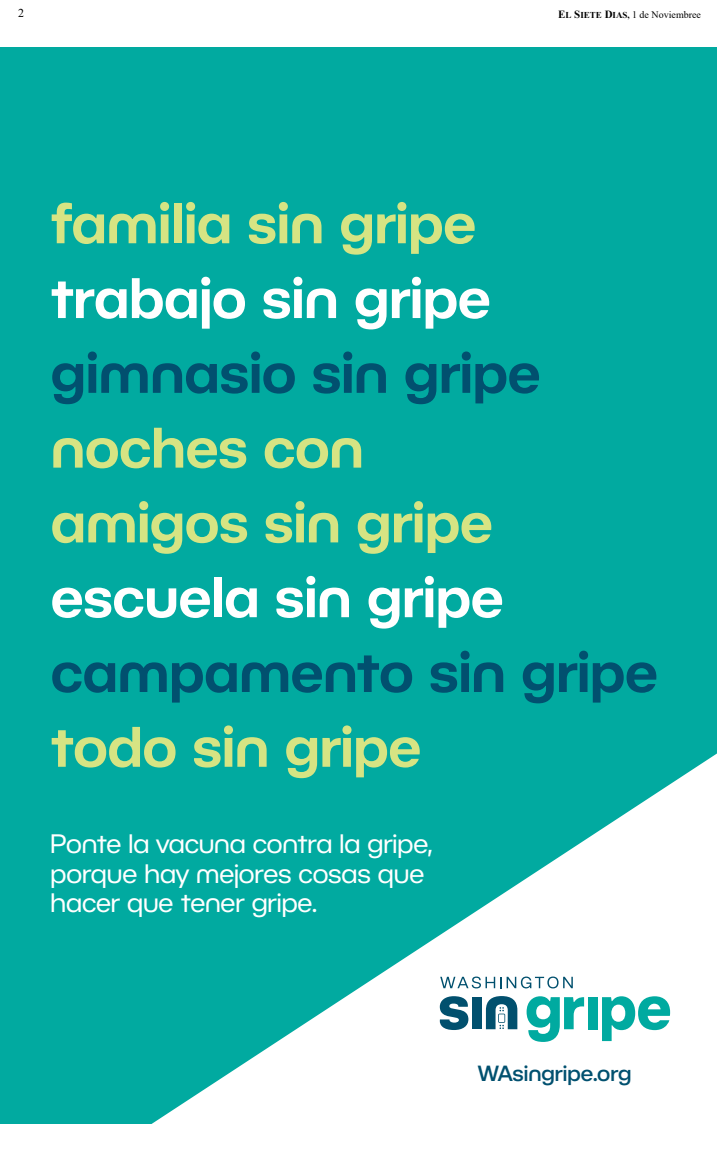
<style>
.page{position:relative;width:720px;height:1152px;background:#fff}
.page>*{position:absolute;margin:0;border:0;box-sizing:border-box;transform-origin:0 0}
.t1{font:600 55.9px/74.8px "BC Novatica CYR";letter-spacing:-.01em;color:#d6e483}
.t2{font:600 55.9px "BC Novatica CYR";letter-spacing:-.01em;color:#01506f}
.t3{font:600 55.9px "BC Novatica CYR";letter-spacing:-.01em;color:#fff}
.t4{font:26.2px/29.4px "BC Novatica CYR";letter-spacing:-.005em;color:#fff}
.t5{font:500 21.5px "BC Novatica CYR";color:#01506f}
.t6{font:12px "Times New Roman";color:#000}
.t7{font:10px "Times New Roman";color:#000}
.s1{font-weight:700;font-size:11px}
.s2{font-weight:700;font-size:9px}
</style>
<div class="page">
<div style="left:0;top:47px;width:717px;height:1077px;background:#01aaa0"></div>
<svg style="left:152px;top:753px;width:565px;height:371px"></svg>
<div style="left:472px;top:997px;width:10px;height:32px;background:#01506e"></div>
<svg style="left:440px;top:996px;width:28px;height:34px"></svg>
<svg style="left:486px;top:996px;width:31px;height:33px"></svg>
<svg style="left:440px;top:977px;width:133px;height:11px"></svg>
<svg style="left:527px;top:996px;width:57px;height:46px"></svg>
<div style="left:588px;top:997px;width:10px;height:32px;background:#00aaa0"></div>
<svg style="left:602px;top:996px;width:68px;height:45px"></svg>
<p class="t6" style="left:18px;top:5px;width:7px">2</p>
<p class="t7" style="left:558px;top:7px;width:144px"><span class="s1">E</span><span class="s2">L</span> <span class="s1">S</span><span class="s2">IETE</span> <span class="s1">D</span><span class="s2">IAS,</span> 1 de Noviembree</p>
<h1 class="t1" style="left:51px;top:185px;width:427px">familia sin gripe</h1>
<h1 class="t3" style="left:51px;top:263px;width:442px">trabajo sin gripe</h1>
<h1 class="t2" style="left:51px;top:338px;width:492px">gimnasio sin gripe</h1>
<h1 class="t1" style="left:51px;top:409px;width:444px">noches con amigos sin gripe</h1>
<h1 class="t3" style="left:51px;top:562px;width:455px">escuela sin gripe</h1>
<h1 class="t2" style="left:51px;top:637px;width:609px">campamento sin gripe</h1>
<h1 class="t1" style="left:51px;top:708px;width:372px">todo sin gripe</h1>
<p class="t4" style="left:51px;top:829px;width:384px">Ponte la vacuna contra la gripe, porque hay mejores cosas que hacer que tener gripe.</p>
<p class="t5" style="left:478px;top:1060px;width:155px">WAsingripe.org</p>
</div>
